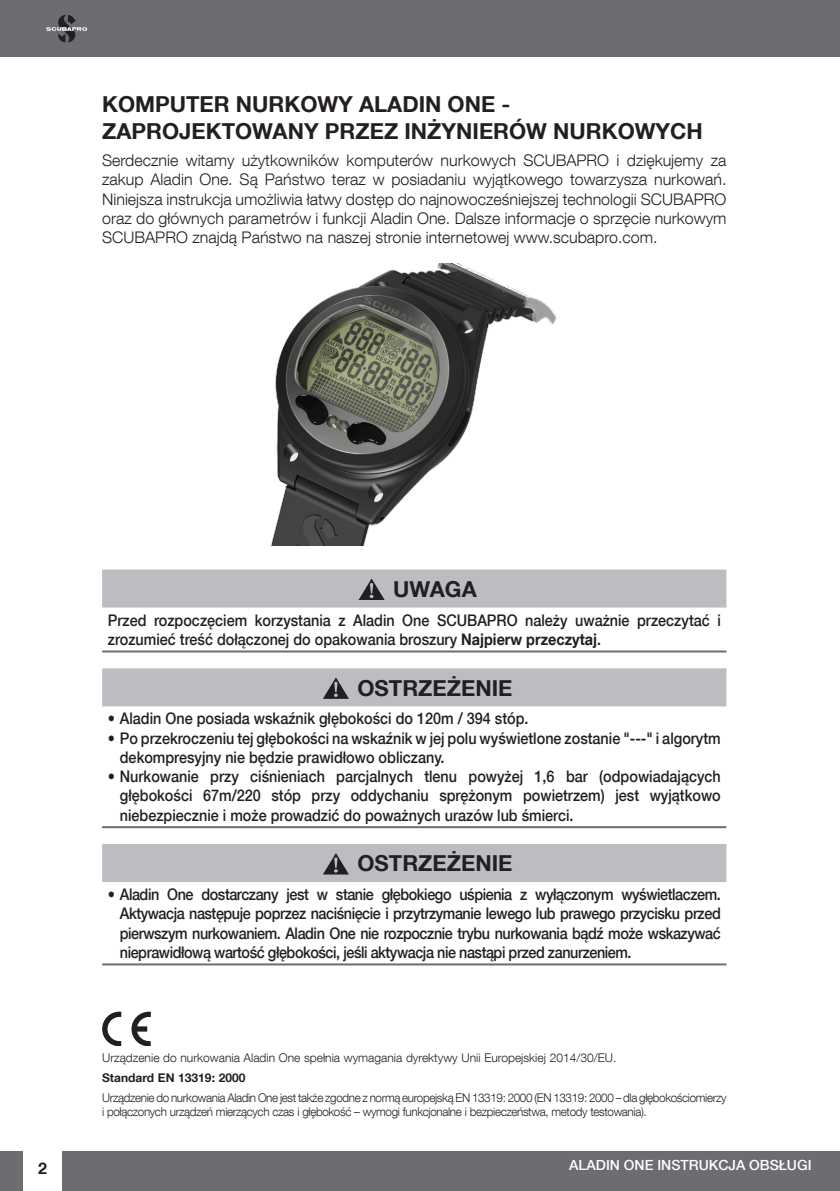
<style>
.page{position:relative;width:840px;height:1191px;background:#fff}
.page>*{position:absolute;margin:0;border:0;box-sizing:border-box;transform-origin:0 0}
.sottotitolo_No_somm{font:700 22px/26.4px "Helvetica Neue LT Com";color:#231f20}
.WARNING{font:700 22px "Helvetica Neue LT Com";color:#231f20}
.Warning_text_end{font:500 16px/19.2px "Helvetica Neue LT Com";color:#231f20;scale:.9 1}
.normale_spazio_sotto{font:300 16px/19.2px "Helvetica Neue LT Com";color:#231f20;text-align:justify}
.t1{font:700 16px "Helvetica Neue LT Com";color:#231f20}
.t2{font:500 14px "Helvetica Neue LT Com";color:#fff}
.Normale_picolo{font:300 12px/14.4px "Helvetica Neue LT Com";letter-spacing:-.03em;color:#231f20}
.Normale_picolo-2{font:300 12px "Helvetica Neue LT Com";color:#231f20}
.Normale_picolo-3{font:700 12px "Helvetica Neue LT Com";color:#231f20}
.s1{font-weight:700}
</style>
<div class="page">
<hr style="left:839px;top:0;width:1px;height:57px;background:#6c6d70">
<div style="left:62px;top:1151px;width:777px;height:40px;background:#6c6d70"></div>
<hr style="left:839px;top:1151px;width:1px;height:40px;background:#6c6d70">
<div style="left:0;top:1151px;width:23px;height:40px;background:#6c6d70"></div>
<div style="left:0;top:0;width:839px;height:57px;background:#6c6d70"></div>
<svg style="left:46px;top:15px;width:41px;height:27px"></svg>
<div style="left:102px;top:569px;width:624px;height:38px;background:#bcbdc0"></div>
<hr style="left:102px;top:650px;width:624px;height:2px;background:#6c6d70">
<div style="left:102px;top:668px;width:624px;height:38px;background:#bcbdc0"></div>
<hr style="left:102px;top:826px;width:624px;height:2px;background:#6c6d70">
<div style="left:102px;top:844px;width:624px;height:38px;background:#bcbdc0"></div>
<hr style="left:102px;top:963px;width:624px;height:2px;background:#6c6d70">
<img style="left:271px;top:263px;width:286px;height:283px">
<svg style="left:358px;top:578px;width:26px;height:22px"></svg>
<svg style="left:323px;top:677px;width:26px;height:22px"></svg>
<svg style="left:323px;top:853px;width:26px;height:21px"></svg>
<svg style="left:131px;top:1011px;width:20px;height:34px"></svg>
<svg style="left:102px;top:1011px;width:19px;height:34px"></svg>
<p class="sottotitolo_No_somm" style="left:102px;top:90px;width:602px">KOMPUTER NURKOWY ALADIN ONE -<br>ZAPROJEKTOWANY PRZEZ INŻYNIERÓW NURKOWYCH</p>
<p class="normale_spazio_sotto" style="left:102px;top:151px;width:625px">Serdecznie witamy użytkowników komputerów nurkowych SCUBAPRO i dziękujemy za zakup Aladin One. Są Państwo teraz w posiadaniu wyjątkowego towarzysza nurkowań.<br>Niniejsza instrukcja umożliwia łatwy dostęp do najnowocześniejszej technologii SCUBAPRO oraz do głównych parametrów i funkcji Aladin One. Dalsze informacje o sprzęcie nurkowym SCUBAPRO znajdą Państwo na naszej stronie internetowej www.scubapro.com.</p>
<p class="WARNING" style="left:393px;top:575px;width:85px">UWAGA</p>
<p class="Warning_text_end" style="left:108px;top:610px;width:682px">Przed rozpoczęciem korzystania z Aladin One SCUBAPRO należy uważnie przeczytać i zrozumieć treść dołączonej do opakowania broszury <span class="s1">Najpierw przeczytaj</span>.</p>
<p class="WARNING" style="left:357px;top:674px;width:156px">OSTRZEŻENIE</p>
<p class="Warning_text_end" style="left:108px;top:709px;width:468px">• Aladin One posiada wskaźnik głębokości do 120m / 394 stóp.</p>
<p class="Warning_text_end" style="left:120px;top:728px;width:668px;text-indent:-12px">• Po przekroczeniu tej głębokości na wskaźnik w jej polu wyświetlone zostanie "---" i algorytm dekompresyjny nie będzie prawidłowo obliczany.</p>
<p class="Warning_text_end" style="left:120px;top:766px;width:668px;text-align:justify;text-indent:-12px">• Nurkowanie przy ciśnieniach parcjalnych tlenu powyżej 1,6 bar (odpowiadających głębokości 67m/220 stóp przy oddychaniu sprężonym powietrzem) jest wyjątkowo niebezpiecznie i może prowadzić do poważnych urazów lub śmierci.</p>
<p class="WARNING" style="left:357px;top:849px;width:156px">OSTRZEŻENIE</p>
<p class="Warning_text_end" style="left:120px;top:884px;width:668px;text-align:justify;text-indent:-12px">• Aladin One dostarczany jest w stanie głębokiego uśpienia z wyłączonym wyświetlaczem.<br>Aktywacja następuje poprzez naciśnięcie i przytrzymanie lewego lub prawego przycisku przed pierwszym nurkowaniem. Aladin One nie rozpocznie trybu nurkowania bądź może wskazywać nieprawidłową wartość głębokości, jeśli aktywacja nie nastąpi przed zanurzeniem.</p>
<p class="Normale_picolo-2" style="left:102px;top:1050px;width:515px">Urządzenie do nurkowania Aladin One spełnia wymagania dyrektywy Unii Europejskiej 2014/30/EU.</p>
<p class="Normale_picolo-3" style="left:102px;top:1069px;width:145px">Standard EN 13319: 2000</p>
<p class="Normale_picolo" style="left:102px;top:1090px;width:625px">Urządzenie do nurkowania Aladin One jest także zgodne z normą europejską EN 13319: 2000 (EN 13319: 2000 – dla głębokościomierzy i połączonych urządzeń mierzących czas i głębokość – wymogi funkcjonalne i bezpieczeństwa, metody testowania).</p>
<p class="t1" style="left:38px;top:1158px;width:10px">2</p>
<p class="t2" style="left:569px;top:1156px;width:244px">ALADIN ONE INSTRUKCJA OBSŁUGI</p>
</div>
